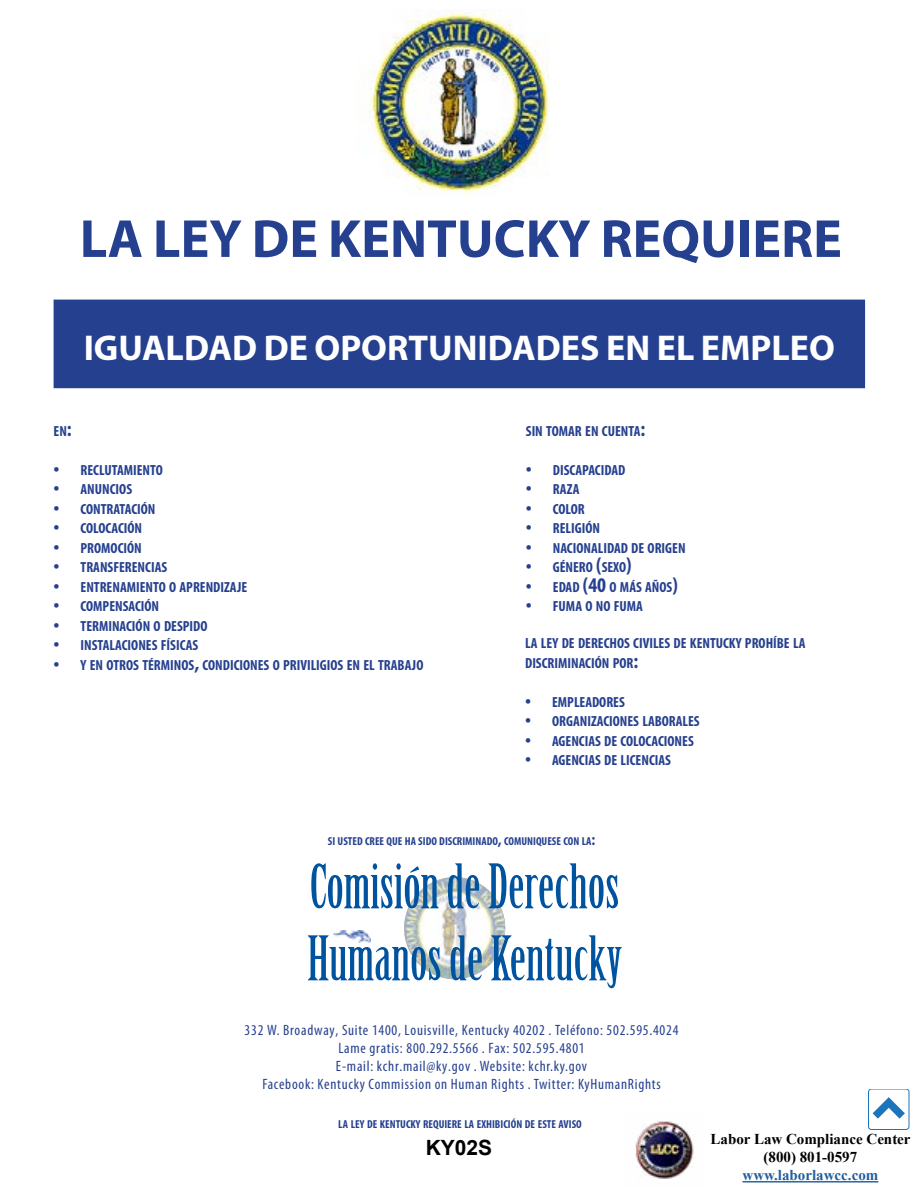
<style>
.page{position:relative;width:918px;height:1188px;background:#fff}
.page>*{position:absolute;margin:0;border:0;box-sizing:border-box;transform-origin:0 0}
.t1{font:60px/72px "Birch Std";color:#00539f}
.t2{font:700 54px "Myriad Pro";color:#25408f}
.t3{font:700 36px "Myriad Pro";color:#fff}
.t4{font:700 21px "Arial";color:#000}
.t5{font:condensed 15px/18px "Myriad Pro";letter-spacing:.05em;color:#25408f;text-align:center}
.t6{font:700 15px/18px "Times New Roman";color:#000;text-align:center}
.t7{font:700 15px "Times New Roman";color:#215e9e}
.t8{font:700 condensed 14.7px/19.5px "Myriad Pro";color:#25408f}
.t9{font:700 condensed 11.55px "Myriad Pro";color:#25408f}
.s1{font-size:21px}
.s2{font-size:16.5px}
</style>
<div class="page">
<div style="left:54px;top:300px;width:810px;height:87px;background:#25408f"></div>
<div style="left:54px;top:300px;width:811px;height:88px;border:2px solid #25408f"></div>
<img style="left:404px;top:877px;width:101px;height:102px">
<img style="left:334px;top:931px;width:37px;height:11px">
<img style="left:358px;top:9px;width:192px;height:185px">
<hr style="left:743px;top:1181px;width:135px;height:2px;background:#215e9e">
<img style="left:635px;top:1121px;width:60px;height:58px">
<div style="left:869px;top:1089px;width:40px;height:41px;border:1px solid #1c75bc;border-radius:3px"></div>
<svg style="left:869px;top:1092px;width:41px;height:35px"></svg>
<h2 class="t2" style="left:80px;top:204px;width:764px">LA LEY DE KENTUCKY REQUIERE</h2>
<h3 class="t3" style="left:84px;top:325px;width:753px">IGUALDAD DE OPORTUNIDADES EN EL EMPLEO</h3>
<p class="t8" style="left:54px;top:421px;width:20px">EN<span class="s1">:</span></p>
<p class="t8" style="left:54px;top:460px;width:111px"><span class="s1">•</span> RECLUTAMIENTO</p>
<p class="t8" style="left:54px;top:479px;width:80px"><span class="s1">•</span> ANUNCIOS</p>
<p class="t8" style="left:54px;top:499px;width:103px"><span class="s1">•</span> CONTRATACIÓN</p>
<p class="t8" style="left:54px;top:518px;width:90px"><span class="s1">•</span> COLOCACIÓN</p>
<p class="t8" style="left:54px;top:538px;width:90px"><span class="s1">•</span> PROMOCIÓN</p>
<p class="t8" style="left:54px;top:557px;width:115px"><span class="s1">•</span> TRANSFERENCIAS</p>
<p class="t8" style="left:54px;top:577px;width:195px"><span class="s1">•</span> ENTRENAMIENTO O APRENDIZAJE</p>
<p class="t8" style="left:54px;top:596px;width:107px"><span class="s1">•</span> COMPENSACIÓN</p>
<p class="t8" style="left:54px;top:616px;width:155px"><span class="s1">•</span> TERMINACIÓN O DESPIDO</p>
<p class="t8" style="left:54px;top:635px;width:146px"><span class="s1">•</span> INSTALACIONES FÍSICAS</p>
<p class="t8" style="left:54px;top:655px;width:371px"><span class="s1">•</span> Y EN OTROS TÉRMINOS<span class="s1">,</span> CONDICIONES O PRIVILIGIOS EN EL TRABAJO</p>
<p class="t8" style="left:526px;top:421px;width:121px">SIN TOMAR EN CUENTA<span class="s1">:</span></p>
<p class="t8" style="left:526px;top:460px;width:101px"><span class="s1">•</span> DISCAPACIDAD</p>
<p class="t8" style="left:526px;top:479px;width:55px"><span class="s1">•</span> RAZA</p>
<p class="t8" style="left:526px;top:499px;width:60px"><span class="s1">•</span> COLOR</p>
<p class="t8" style="left:526px;top:518px;width:76px"><span class="s1">•</span> RELIGIÓN</p>
<p class="t8" style="left:526px;top:538px;width:161px"><span class="s1">•</span> NACIONALIDAD DE ORIGEN</p>
<p class="t8" style="left:526px;top:557px;width:107px"><span class="s1">•</span> GÉNERO <span class="s1">(</span>SEXO<span class="s1">)</span></p>
<p class="t8" style="left:526px;top:577px;width:153px"><span class="s1">•</span> EDAD <span class="s1">(40</span> O MÁS AÑOS<span class="s1">)</span></p>
<p class="t8" style="left:526px;top:596px;width:119px"><span class="s1">•</span> FUMA O NO FUMA</p>
<p class="t8" style="left:525px;top:633px;width:282px">LA LEY DE DERECHOS CIVILES DE KENTUCKY PROHÍBE LA<br>DISCRIMINACIÓN POR<span class="s1">:</span></p>
<p class="t8" style="left:525px;top:692px;width:101px"><span class="s1">•</span> EMPLEADORES</p>
<p class="t8" style="left:525px;top:711px;width:176px"><span class="s1">•</span> ORGANIZACIONES LABORALES</p>
<p class="t8" style="left:525px;top:731px;width:170px"><span class="s1">•</span> AGENCIAS DE COLOCACIONES</p>
<p class="t8" style="left:525px;top:750px;width:147px"><span class="s1">•</span> AGENCIAS DE LICENCIAS</p>
<p class="t9" style="left:328px;top:833px;width:269px">SI USTED CREE QUE HA SIDO DISCRIMINADO<span class="s2">,</span> COMUNIQUESE CON LA<span class="s2">:</span></p>
<h1 class="t1" style="left:307px;top:852px;width:317px">Comisión de Derechos<br>Humanos de Kentucky</h1>
<p class="t5" style="left:245px;top:1020px;width:435px">332 W. Broadway, Suite 1400, Louisville, Kentucky 40202 . Teléfono: 502.595.4024<br>Lame gratis: 800.292.5566 . Fax: 502.595.4801<br>E-mail: kchr.mail@ky.gov . Website: kchr.ky.gov<br>Facebook: Kentucky Commission on Human Rights . Twitter: KyHumanRights</p>
<p class="t9" style="left:338px;top:1117px;width:245px">LA LEY DE KENTUCKY REQUIERE LA EXHIBICIÓN DE ESTE AVISO</p>
<h3 class="t4" style="left:426px;top:1133px;width:68px">KY02S</h3>
<p class="t6" style="left:711px;top:1130px;width:202px">Labor Law Compliance Center (800) 801-0597</p>
<p class="t7" style="left:743px;top:1164px;width:137px">www.laborlawcc.com</p>
</div>
